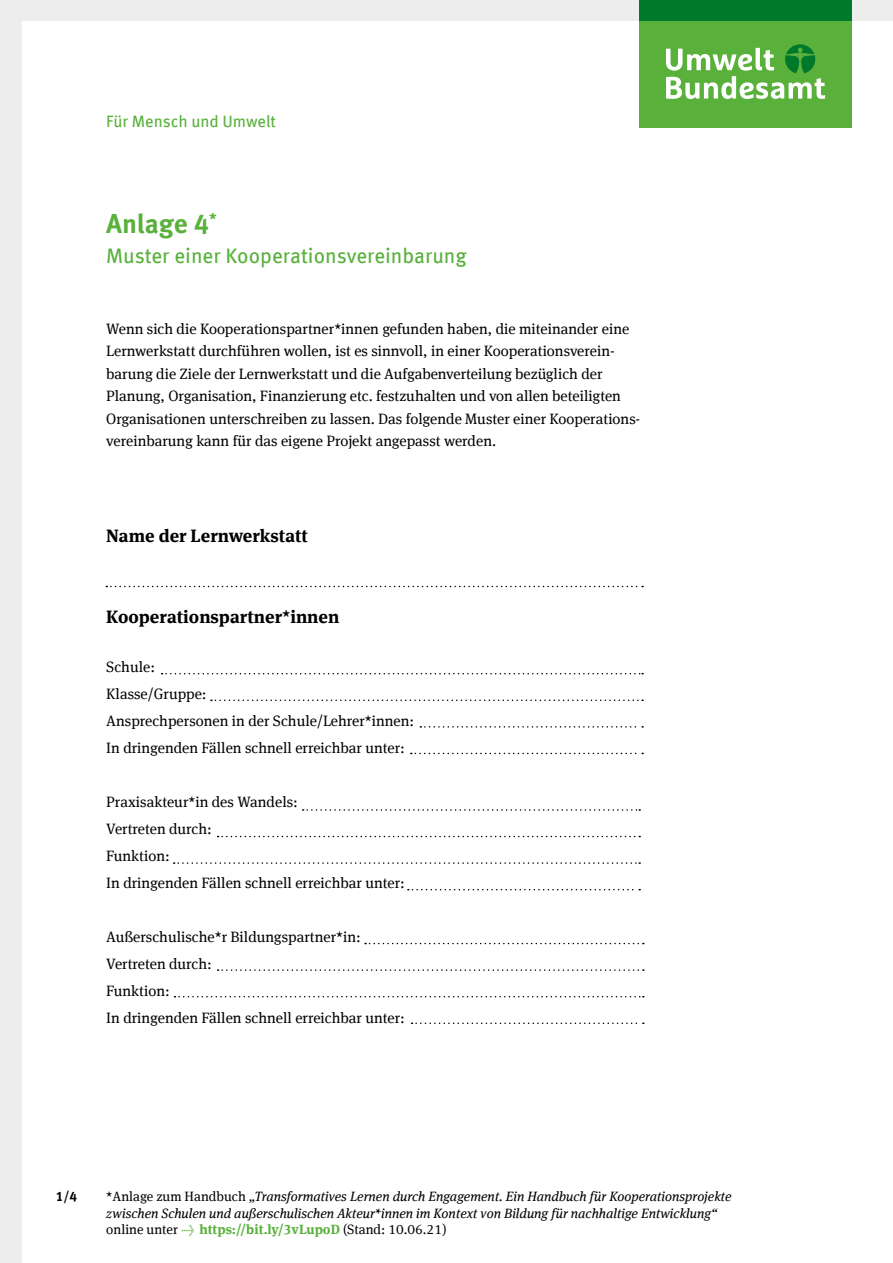
<style>
.page{position:relative;width:893px;height:1263px;background:#fff}
.page>*{position:absolute;margin:0;border:0;box-sizing:border-box;transform-origin:0 0}
.t1{font:700 27px "Meta Offc";color:#59b13c}
.t2{font:21px "Meta Offc";color:#59b13c}
.t3{font:700 18px "Meta Serif Offc";color:#000}
.t4{font:16.5px "Meta Offc";letter-spacing:-.005em;color:#59b13c}
.t5{font:15px/27px "Meta Serif Offc";color:#000}
.t6{font:italic 13.5px/16.5px "Meta Serif Offc";color:#000}
.t7{font:700 13.5px "Meta Offc";color:#000}
.s1{font-style:normal}
.s2{font-weight:700;font-style:normal;color:#59b13c}
</style>
<div class="page">
<div style="left:0;top:0;width:893px;height:20px;background:#ededed"></div>
<div style="left:0;top:0;width:21px;height:1263px;background:#ededed"></div>
<div style="left:639px;top:0;width:213px;height:21px;background:#00792b"></div>
<div style="left:639px;top:21px;width:213px;height:107px;background:#59b13c"></div>
<svg style="left:666px;top:44px;width:159px;height:55px"></svg>
<svg style="left:106px;top:586px;width:537px;height:1px"></svg>
<svg style="left:162px;top:673px;width:481px;height:1px"></svg>
<svg style="left:211px;top:699px;width:432px;height:2px"></svg>
<svg style="left:420px;top:726px;width:223px;height:2px"></svg>
<svg style="left:411px;top:753px;width:232px;height:1px"></svg>
<svg style="left:303px;top:809px;width:337px;height:2px"></svg>
<svg style="left:218px;top:836px;width:422px;height:1px"></svg>
<svg style="left:174px;top:862px;width:466px;height:2px"></svg>
<svg style="left:408px;top:889px;width:232px;height:1px"></svg>
<svg style="left:365px;top:943px;width:279px;height:1px"></svg>
<svg style="left:218px;top:969px;width:426px;height:2px"></svg>
<svg style="left:174px;top:996px;width:470px;height:1px"></svg>
<svg style="left:412px;top:1022px;width:232px;height:2px"></svg>
<p class="t4" style="left:106px;top:112px;width:171px">Für Mensch und Umwelt</p>
<h1 class="t1" style="left:106px;top:208px;width:112px">Anlage 4<sup>*</sup></h1>
<h2 class="t2" style="left:106px;top:243px;width:362px">Muster einer Kooperationsvereinbarung</h2>
<p class="t5" style="left:106px;top:317px;width:535px;line-height:22.5px">Wenn sich die Kooperationspartner*innen gefunden haben, die miteinander eine Lernwerkstatt durchführen wollen, ist es sinnvoll, in einer Kooperationsverein&shy;barung die Ziele der Lernwerkstatt und die Aufgabenverteilung bezüglich der Planung, Organisation, Finanzierung etc. festzuhalten und von allen beteiligten Organisationen unterschreiben zu lassen. Das folgende Muster einer Kooperations&shy;vereinbarung kann für das eigene Projekt angepasst werden.</p>
<p class="t3" style="left:106px;top:525px;width:203px">Name der Lernwerkstatt</p>
<p class="t3" style="left:106px;top:605px;width:235px">Kooperationspartner*innen</p>
<p class="t5" style="left:106px;top:654px;width:309px">Schule:<br>Klasse/Gruppe:<br>Ansprechpersonen in der Schule/Lehrer*innen:<br>In dringenden Fällen schnell erreichbar unter:</p>
<p class="t5" style="left:106px;top:789px;width:300px">Praxisakteur*in des Wandels:<br>Vertreten durch:<br>Funktion:<br>In dringenden Fällen schnell erreichbar unter:</p>
<p class="t5" style="left:106px;top:924px;width:300px">Außerschulische*r Bildungspartner*in:<br>Vertreten durch:<br>Funktion:<br>In dringenden Fällen schnell erreichbar unter:</p>
<p class="t7" style="left:56px;top:1188px;width:23px">1/4</p>
<p class="t6" style="left:106px;top:1188px;width:627px"><span class="s1">*Anlage zum Handbuch</span> „Transformatives Lernen durch Engagement. Ein Handbuch für Kooperationsprojekte zwischen Schulen und außerschulischen Akteur*innen im Kontext von Bildung für nachhaltige Entwicklung“ <span class="s1">online unter</span> <span class="s2">→ https://bit.ly/3vLupoD</span> <span class="s1">(Stand: 10.06.21)</span></p>
</div>
